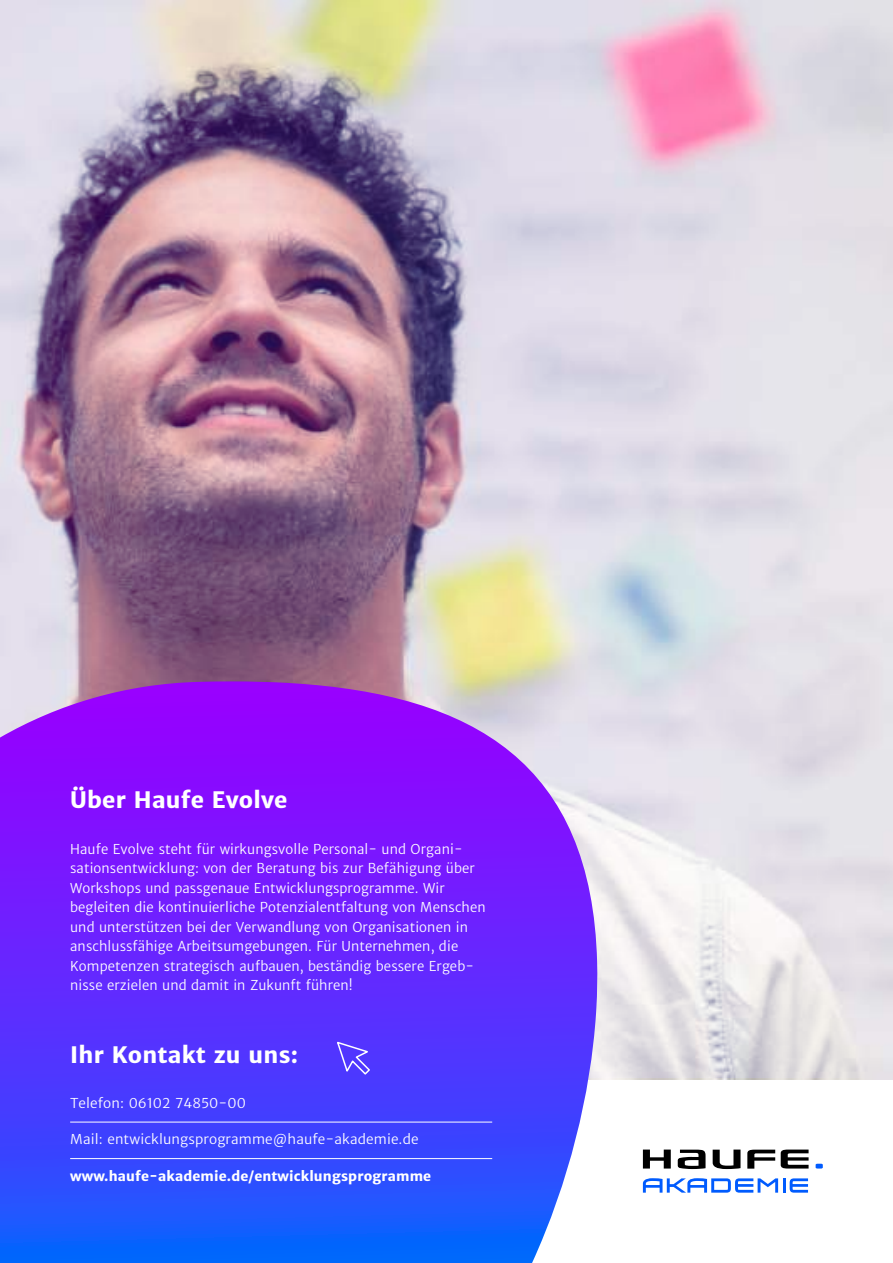
<style>
.page{position:relative;width:893px;height:1263px;background:#fff}
.page>*{position:absolute;margin:0;border:0;box-sizing:border-box;transform-origin:0 0}
.t1{font:700 22.5px "Haufe Merriweather Sans";letter-spacing:.01em;color:#fff}
.t2{font:13.5px/19.5px "Haufe Merriweather Sans Lt";letter-spacing:.01em;color:#fff}
.t3{font:700 13.5px "Haufe Merriweather Sans";letter-spacing:.01em;color:#fff}
</style>
<div class="page">
<img style="left:0;top:0;width:893px;height:1078px">
<svg style="left:0;top:681px;width:597px;height:582px;background:#6639fc"></svg>
<hr style="left:70px;top:1122px;width:422px;height:1px;background:#fff">
<hr style="left:70px;top:1158px;width:422px;height:1px;background:#fff">
<svg style="left:713px;top:1149px;width:27px;height:20px"></svg>
<svg style="left:643px;top:1149px;width:28px;height:19px"></svg>
<svg style="left:747px;top:1149px;width:28px;height:19px"></svg>
<svg style="left:781px;top:1149px;width:28px;height:19px"></svg>
<svg style="left:816px;top:1164px;width:7px;height:4px"></svg>
<svg style="left:678px;top:1149px;width:27px;height:20px"></svg>
<svg style="left:643px;top:1178px;width:165px;height:15px"></svg>
<svg style="left:336px;top:1040px;width:35px;height:36px"></svg>
<h1 class="t1" style="left:70px;top:786px;width:219px">Über Haufe Evolve</h1>
<p class="t2" style="left:70px;top:839px;width:417px">Haufe Evolve steht für wirkungsvolle Personal- und Organi&shy;sationsentwicklung: von der Beratung bis zur Befähigung über Workshops und passgenaue Entwicklungsprogramme. Wir begleiten die kontinuierliche Potenzialentfaltung von Menschen und unterstützen bei der Verwandlung von Organisationen in anschlussfähige Arbeitsumgebungen. Für Unternehmen, die Kompetenzen strategisch aufbauen, beständig bessere Ergeb&shy;nisse erzielen und damit in Zukunft führen!</p>
<h1 class="t1" style="left:70px;top:1040px;width:229px">Ihr Kontakt zu uns:</h1>
<p class="t2" style="left:70px;top:1093px;width:177px">Telefon: 06102 74850-00</p>
<p class="t2" style="left:70px;top:1130px;width:350px">Mail: entwicklungsprogramme@haufe-akademie.de</p>
<p class="t3" style="left:70px;top:1167px;width:363px">www.haufe-akademie.de/entwicklungsprogramme</p>
</div>
